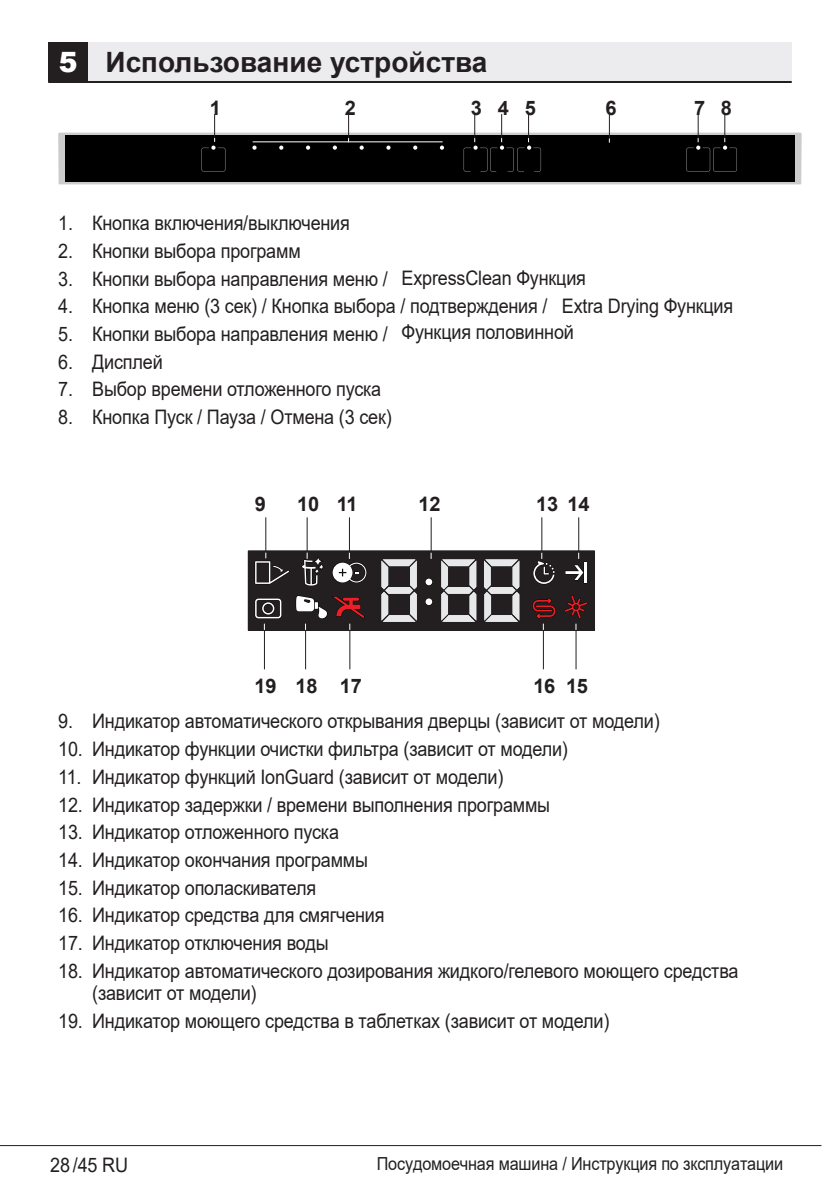
<style>
.page{position:relative;width:840px;height:1191px;background:#fff}
.page>*{position:absolute;margin:0;border:0;box-sizing:border-box;transform-origin:0 0}
.Ana_Baslik{font:700 28px "Arial";color:#231f20}
.t1{font:900 28px "Arial";color:#fff}
.Girintili_Yazi{font:20px/22px "Arial";letter-spacing:-.01em;color:#231f20;scale:.9 1}
.Yazi_alanlari{font:20px "Arial";letter-spacing:-.01em;color:#231f20;scale:.9 1}
.Yazi_alanlari-2{font:700 20px "Arial";letter-spacing:-.01em;color:#231f20}
.t2{font:18px "Arial";letter-spacing:-.01em;color:#231f20;scale:.9 1}
</style>
<div class="page">
<hr style="left:0;top:1145px;width:821px;height:1px;background:#231f20">
<div style="left:88px;top:43px;width:703px;height:39px;background:#ececee"></div>
<hr style="left:48px;top:81px;width:743px;height:2px;background:#231f20">
<div style="left:248px;top:551px;width:346px;height:79px;background:#231f20"></div>
<hr style="left:583px;top:562px;width:3px;height:21px;background:#fff">
<svg style="left:381px;top:559px;width:35px;height:63px"></svg>
<svg style="left:441px;top:559px;width:35px;height:63px"></svg>
<svg style="left:484px;top:559px;width:35px;height:63px"></svg>
<div style="left:425px;top:578px;width:7px;height:7px;background:#fff;border-radius:50%"></div>
<div style="left:425px;top:598px;width:7px;height:7px;background:#fff;border-radius:50%"></div>
<hr style="left:265px;top:517px;width:1px;height:37px;background:#231f20">
<svg style="left:254px;top:552px;width:36px;height:33px"></svg>
<hr style="left:306px;top:517px;width:1px;height:36px;background:#231f20">
<svg style="left:301px;top:552px;width:22px;height:34px"></svg>
<hr style="left:349px;top:517px;width:1px;height:36px;background:#231f20">
<svg style="left:332px;top:553px;width:35px;height:30px"></svg>
<hr style="left:575px;top:630px;width:1px;height:39px;background:#231f20">
<svg style="left:564px;top:595px;width:24px;height:35px"></svg>
<hr style="left:430px;top:517px;width:1px;height:36px;background:#231f20">
<hr style="left:541px;top:517px;width:1px;height:36px;background:#231f20">
<svg style="left:533px;top:553px;width:22px;height:32px"></svg>
<hr style="left:578px;top:517px;width:1px;height:36px;background:#231f20">
<svg style="left:565px;top:553px;width:19px;height:28px"></svg>
<hr style="left:542px;top:630px;width:1px;height:39px;background:#231f20">
<svg style="left:532px;top:598px;width:24px;height:32px"></svg>
<hr style="left:349px;top:630px;width:1px;height:39px;background:#231f20">
<hr style="left:305px;top:630px;width:1px;height:39px;background:#231f20">
<svg style="left:295px;top:595px;width:69px;height:35px"></svg>
<hr style="left:264px;top:630px;width:1px;height:39px;background:#231f20">
<svg style="left:255px;top:598px;width:26px;height:32px"></svg>
<svg style="left:58px;top:114px;width:743px;height:70px"></svg>
<div style="left:48px;top:43px;width:40px;height:39px;background:#231f20"></div>
<p class="t1" style="left:59px;top:42px;width:20px">5</p>
<p class="Ana_Baslik" style="left:105px;top:42px;width:383px">Использование устройства</p>
<p class="Yazi_alanlari-2" style="left:210px;top:94px;width:13px">1</p>
<p class="Yazi_alanlari-2" style="left:344px;top:94px;width:13px">2</p>
<p class="Yazi_alanlari-2" style="left:470px;top:94px;width:13px">3</p>
<p class="Yazi_alanlari-2" style="left:497px;top:94px;width:13px">4</p>
<p class="Yazi_alanlari-2" style="left:524px;top:94px;width:13px">5</p>
<p class="Yazi_alanlari-2" style="left:605px;top:94px;width:13px">6</p>
<p class="Yazi_alanlari-2" style="left:694px;top:94px;width:13px">7</p>
<p class="Yazi_alanlari-2" style="left:720px;top:94px;width:13px">8</p>
<p class="Girintili_Yazi" style="left:58px;top:212px;width:325px">1. Кнопка включения/выключения</p>
<p class="Girintili_Yazi" style="left:58px;top:240px;width:271px">2. Кнопки выбора программ</p>
<p class="Girintili_Yazi" style="left:58px;top:267px;width:367px">3. Кнопки выбора направления меню /</p>
<p class="Girintili_Yazi" style="left:58px;top:295px;width:545px">4. Кнопка меню (3 сек) / Кнопка выбора / подтверждения /</p>
<p class="Girintili_Yazi" style="left:58px;top:323px;width:367px">5. Кнопки выбора направления меню /</p>
<p class="Girintili_Yazi" style="left:58px;top:350px;width:118px">6. Дисплей</p>
<p class="Girintili_Yazi" style="left:58px;top:378px;width:360px">7. Выбор времени отложенного пуска</p>
<p class="Girintili_Yazi" style="left:58px;top:406px;width:372px">8. Кнопка Пуск / Пауза / Отмена (3 сек)</p>
<p class="Yazi_alanlari" style="left:401px;top:264px;width:206px">ExpressClean Функция</p>
<p class="Yazi_alanlari" style="left:561px;top:292px;width:192px">Extra Drying Функция</p>
<p class="Yazi_alanlari" style="left:401px;top:318px;width:193px">Функция половинной</p>
<p class="Yazi_alanlari-2" style="left:254px;top:490px;width:13px">9</p>
<p class="Yazi_alanlari-2" style="left:297px;top:490px;width:24px">10</p>
<p class="Yazi_alanlari-2" style="left:336px;top:490px;width:22px">11</p>
<p class="Yazi_alanlari-2" style="left:418px;top:490px;width:24px">12</p>
<p class="Yazi_alanlari-2" style="left:536px;top:490px;width:24px">13</p>
<p class="Yazi_alanlari-2" style="left:567px;top:490px;width:24px">14</p>
<p class="Yazi_alanlari-2" style="left:254px;top:672px;width:24px">19</p>
<p class="Yazi_alanlari-2" style="left:295px;top:672px;width:24px">18</p>
<p class="Yazi_alanlari-2" style="left:339px;top:672px;width:24px">17</p>
<p class="Yazi_alanlari-2" style="left:533px;top:672px;width:24px">16</p>
<p class="Girintili_Yazi" style="left:58px;top:710px;width:669px">9. Индикатор автоматического открывания дверцы (зависит от модели)</p>
<p class="Girintili_Yazi" style="left:58px;top:738px;width:567px">10. Индикатор функции очистки фильтра (зависит от модели)</p>
<p class="Girintili_Yazi" style="left:58px;top:765px;width:496px">11. Индикатор функций IonGuard (зависит от модели)</p>
<p class="Girintili_Yazi" style="left:58px;top:793px;width:548px">12. Индикатор задержки / времени выполнения программы</p>
<p class="Girintili_Yazi" style="left:58px;top:821px;width:313px">13. Индикатор отложенного пуска</p>
<p class="Girintili_Yazi" style="left:58px;top:848px;width:345px">14. Индикатор окончания программы</p>
<p class="Girintili_Yazi" style="left:58px;top:876px;width:288px">15. Индикатор ополаскивателя</p>
<p class="Girintili_Yazi" style="left:58px;top:904px;width:364px">16. Индикатор средства для смягчения</p>
<p class="Girintili_Yazi" style="left:58px;top:932px;width:302px">17. Индикатор отключения воды</p>
<p class="Girintili_Yazi" style="left:92px;top:959px;width:719px;text-indent:-34px">18. Индикатор автоматического дозирования жидкого/гелевого моющего средства (зависит от модели)</p>
<p class="Girintili_Yazi" style="left:58px;top:1009px;width:613px">19. Индикатор моющего средства в таблетках (зависит от модели)</p>
<p class="Yazi_alanlari-2" style="left:565px;top:672px;width:24px">15</p>
<p class="Girintili_Yazi" style="left:50px;top:1153px;width:88px">28 /45 RU</p>
<p class="t2" style="left:376px;top:1151px;width:453px">Посyдoмoeчнaя мaшинa / Инcтpyкция по зкcплyaтaции</p>
</div>
